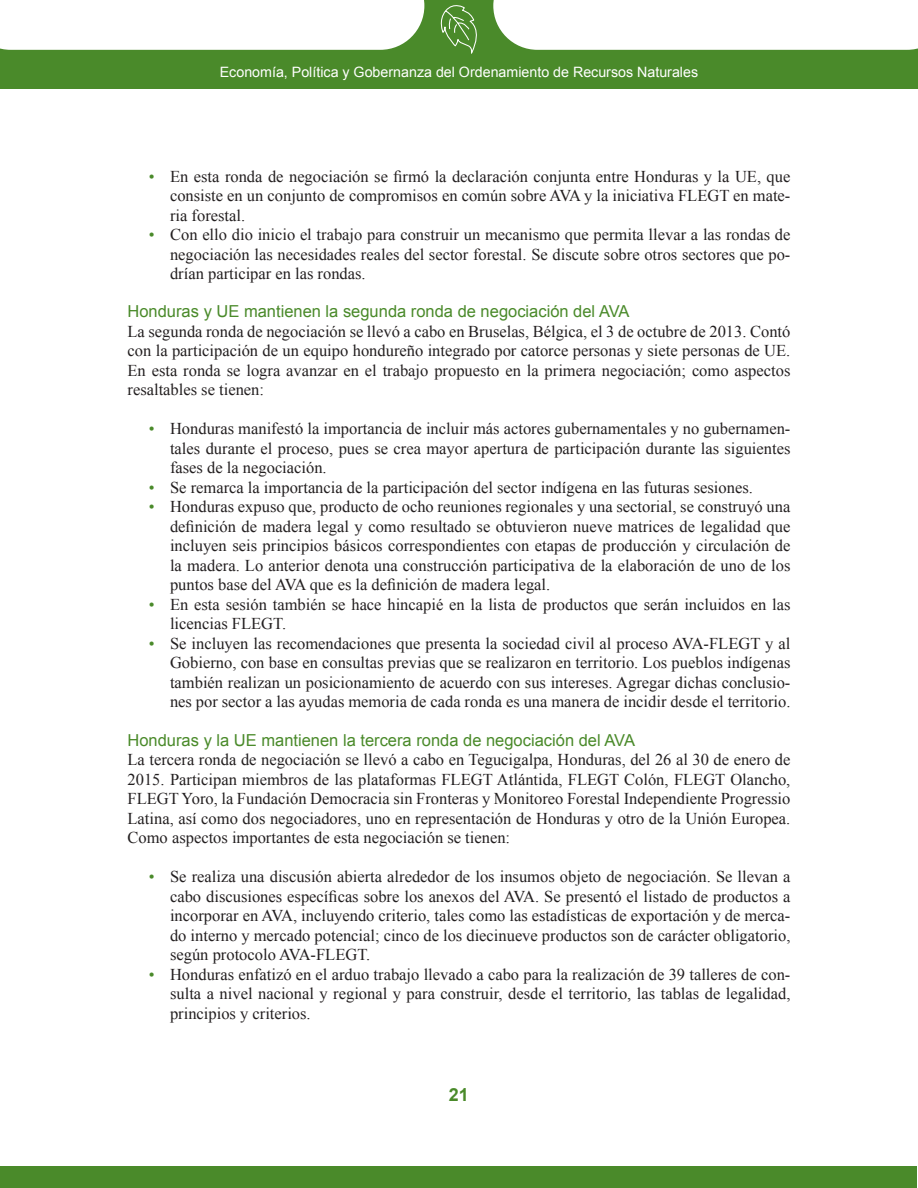
<style>
.page{position:relative;width:918px;height:1188px;background:#fff}
.page>*{position:absolute;margin:0;border:0;box-sizing:border-box;transform-origin:0 0}
.t1{font:700 18px "Arial";color:#4a8a2a}
.Texto{font:16.5px/19.5px "Times New Roman";color:#231f20;text-align:justify}
.Titulos_4{font:16.5px "Arial";color:#4a8a2a}
.t2{font:14.25px "Arial";color:#fff}
.s1{color:#4a8a2a}
</style>
<div class="page">
<div style="left:1px;top:1167px;width:916px;height:21px;background:#4a8a2a"></div>
<div style="left:0;top:0;width:917px;height:88px;background:#4a8a2a"></div>
<div style="left:0;top:0;width:424px;height:50px;background:#fff"></div>
<div style="left:493px;top:0;width:425px;height:50px;background:#fff"></div>
<svg style="left:440px;top:5px;width:37px;height:49px"></svg>
<p class="t2" style="left:220px;top:62px;width:480px">Economía, Política y Gobernanza del Ordenamiento de Recursos Naturales</p>
<p class="Texto" style="left:170px;top:166px;width:622px;text-indent:-21px"><span class="s1">•</span> En esta ronda de negociación se firmó la declaración conjunta entre Honduras y la UE, que consiste en un conjunto de compromisos en común sobre AVA y la iniciativa FLEGT en mate&shy;ria forestal.</p>
<p class="Texto" style="left:170px;top:224px;width:622px;text-indent:-21px"><span class="s1">•</span> Con ello dio inicio el trabajo para construir un mecanismo que permita llevar a las rondas de negociación las necesidades reales del sector forestal. Se discute sobre otros sectores que po&shy;drían participar en las rondas.</p>
<p class="Titulos_4" style="left:128px;top:301px;width:504px">Honduras y UE mantienen la segunda ronda de negociación del AVA</p>
<p class="Texto" style="left:128px;top:321px;width:664px">La segunda ronda de negociación se llevó a cabo en Bruselas, Bélgica, el 3 de octubre de 2013. Contó con la participación de un equipo hondureño integrado por catorce personas y siete personas de UE.<br>En esta ronda se logra avanzar en el trabajo propuesto en la primera negociación; como aspectos resaltables se tienen:</p>
<p class="Texto" style="left:170px;top:419px;width:622px;text-indent:-21px"><span class="s1">•</span> Honduras manifestó la importancia de incluir más actores gubernamentales y no gubernamen&shy;tales durante el proceso, pues se crea mayor apertura de participación durante las siguientes fases de la negociación.</p>
<p class="Texto" style="left:149px;top:477px;width:606px"><span class="s1">•</span> Se remarca la importancia de la participación del sector indígena en las futuras sesiones.</p>
<p class="Texto" style="left:170px;top:497px;width:622px;text-indent:-21px"><span class="s1">•</span> Honduras expuso que, producto de ocho reuniones regionales y una sectorial, se construyó una definición de madera legal y como resultado se obtuvieron nueve matrices de legalidad que incluyen seis principios básicos correspondientes con etapas de producción y circulación de la madera. Lo anterior denota una construcción participativa de la elaboración de uno de los puntos base del AVA que es la definición de madera legal.</p>
<p class="Texto" style="left:170px;top:594px;width:622px;text-indent:-21px"><span class="s1">•</span> En esta sesión también se hace hincapié en la lista de productos que serán incluidos en las licencias FLEGT.</p>
<p class="Texto" style="left:170px;top:633px;width:622px;text-indent:-21px"><span class="s1">•</span> Se incluyen las recomendaciones que presenta la sociedad civil al proceso AVA-FLEGT y al Gobierno, con base en consultas previas que se realizaron en territorio. Los pueblos indígenas también realizan un posicionamiento de acuerdo con sus intereses. Agregar dichas conclusio&shy;nes por sector a las ayudas memoria de cada ronda es una manera de incidir desde el territorio.</p>
<p class="Titulos_4" style="left:128px;top:729px;width:509px">Honduras y la UE mantienen la tercera ronda de negociación del AVA</p>
<p class="Texto" style="left:128px;top:750px;width:664px">La tercera ronda de negociación se llevó a cabo en Tegucigalpa, Honduras, del 26 al 30 de enero de 2015. Participan miembros de las plataformas FLEGT Atlántida, FLEGT Colón, FLEGT Olancho, FLEGT Yoro, la Fundación Democracia sin Fronteras y Monitoreo Forestal Independiente Progressio Latina, así como dos negociadores, uno en representación de Honduras y otro de la Unión Europea.<br>Como aspectos importantes de esta negociación se tienen:</p>
<p class="Texto" style="left:170px;top:867px;width:622px;text-indent:-21px"><span class="s1">•</span> Se realiza una discusión abierta alrededor de los insumos objeto de negociación. Se llevan a cabo discusiones específicas sobre los anexos del AVA. Se presentó el listado de productos a incorporar en AVA, incluyendo criterio, tales como las estadísticas de exportación y de merca&shy;do interno y mercado potencial; cinco de los diecinueve productos son de carácter obligatorio, según protocolo AVA-FLEGT.</p>
<p class="Texto" style="left:170px;top:964px;width:622px;text-indent:-21px"><span class="s1">•</span> Honduras enfatizó en el arduo trabajo llevado a cabo para la realización de 39 talleres de con&shy;sulta a nivel nacional y regional y para construir, desde el territorio, las tablas de legalidad, principios y criterios.</p>
<p class="t1" style="left:449px;top:1083px;width:22px">21</p>
</div>
